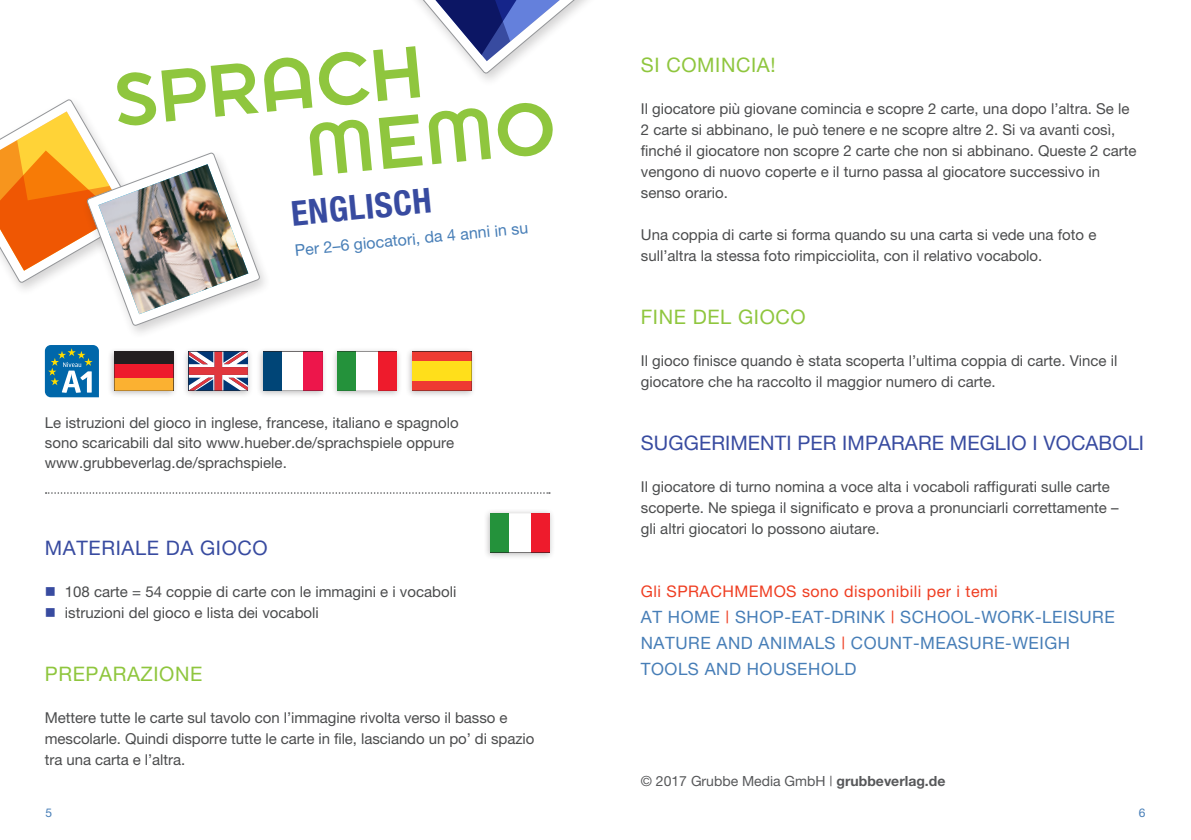
<style>
.page{position:relative;width:1191px;height:840px;background:#fff}
.page>*{position:absolute;margin:0;border:0;box-sizing:border-box;transform-origin:0 0}
.t1{font:81.4px/69.4px "Dessau Pro Drei";color:#8fc63e}
.t2{font:700 condensed 34.6px "Helvetica Neue";color:#384ba0}
.t3{font:20px "Helvetica Neue";letter-spacing:.005em;color:#384ba0}
.t4{font:20px "Helvetica Neue";letter-spacing:.03em;color:#8fc63e}
.t5{font:20px "Helvetica Neue";letter-spacing:.03em;color:#384ba0}
.t6{font:17px/26px "Helvetica Neue";letter-spacing:.03em;color:#477eb7}
.t7{font:16px "Helvetica Neue";letter-spacing:.03em;color:#ef3e22}
.t8{font:16px "Helvetica Neue";color:#477eb7}
.t9{font:15px/21px "Helvetica Neue";color:#4b4c4d}
.t10{font:14px "Helvetica Neue";color:#57585a}
.t11{font:12px "Helvetica Neue";color:#477eb7}
.s1{color:#384ba0}
.s2{color:#ef3e22}
.s3{font-weight:700}
</style>
<div class="page">
<svg style="left:0;top:99px;width:260px;height:227px"></svg>
<img style="left:98px;top:164px;width:150px;height:150px">
<div style="left:405px;top:346px;width:71px;height:52px;background:#231f20;opacity:.3"></div>
<div style="left:412px;top:351px;width:59px;height:10px;background:#ee3b32"></div>
<div style="left:412px;top:361px;width:59px;height:20px;background:#ffdf1b"></div>
<div style="left:412px;top:381px;width:59px;height:9px;background:#ee3b32"></div>
<div style="left:256px;top:346px;width:71px;height:52px;background:#231f20;opacity:.3"></div>
<div style="left:263px;top:351px;width:19px;height:39px;background:#004577"></div>
<div style="left:303px;top:351px;width:19px;height:39px;background:#ed164b"></div>
<div style="left:282px;top:351px;width:21px;height:39px;background:#fff"></div>
<div style="left:331px;top:346px;width:71px;height:52px;background:#231f20;opacity:.3"></div>
<svg style="left:338px;top:351px;width:59px;height:39px"></svg>
<div style="left:483px;top:508px;width:72px;height:52px;background:#231f20;opacity:.3"></div>
<svg style="left:490px;top:512px;width:59px;height:40px"></svg>
<svg style="left:45px;top:345px;width:54px;height:52px"></svg>
<div style="left:182px;top:346px;width:71px;height:52px;background:#231f20;opacity:.3"></div>
<svg style="left:191px;top:353px;width:55px;height:35px"></svg>
<div style="left:107px;top:346px;width:72px;height:52px;background:#231f20;opacity:.3"></div>
<div style="left:114px;top:351px;width:59px;height:13px;background:#231f20"></div>
<div style="left:114px;top:378px;width:59px;height:12px;background:#fbb131"></div>
<div style="left:114px;top:364px;width:59px;height:14px;background:#ee1b2c"></div>
<svg style="left:418px;top:0;width:169px;height:74px"></svg>
<svg style="left:46px;top:492px;width:504px;height:1px"></svg>
<h1 class="t1" style="left:294px;top:48px;width:253px;text-indent:-184px;rotate:-6deg">SPRACH<br>MEMO</h1>
<h2 class="t2" style="left:289px;top:193px;width:142px;rotate:-6deg">ENGLISCH</h2>
<p class="t8" style="left:294px;top:241px;width:236px;rotate:-6deg">Per 2–6 giocatori, da 4 anni in su</p>
<p class="t9" style="left:45px;top:412px;width:415px;line-height:20px">Le istruzioni del gioco in inglese, francese, italiano e spagnolo sono scaricabili dal sito www.hueber.de/sprachspiele oppure www.grubbeverlag.de/sprachspiele.</p>
<h3 class="t5" style="left:45px;top:535px;width:224px">MATERIALE DA GIOCO</h3>
<p class="t9" style="left:45px;top:580px;width:413px"><span class="s1">■</span> 108 carte = 54 coppie di carte con le immagini e i vocaboli</p>
<p class="t9" style="left:45px;top:601px;width:275px"><span class="s1">■</span> istruzioni del gioco e lista dei vocaboli</p>
<h3 class="t4" style="left:45px;top:661px;width:159px">PREPARAZIONE</h3>
<p class="t9" style="left:45px;top:706px;width:491px">Mettere tutte le carte sul tavolo con l’immagine rivolta verso il basso e mescolarle. Quindi disporre tutte le carte in file, lasciando un po’ di spazio tra una carta e l’altra.</p>
<h3 class="t4" style="left:641px;top:52px;width:136px">SI COMINCIA!</h3>
<p class="t9" style="left:641px;top:97px;width:497px">Il giocatore più giovane comincia e scopre 2 carte, una dopo l’altra. Se le 2 carte si abbinano, le può tenere e ne scopre altre 2. Si va avanti così, finché il giocatore non scopre 2 carte che non si abbinano. Queste 2 carte vengono di nuovo coperte e il turno passa al giocatore successivo in senso orario.</p>
<p class="t9" style="left:641px;top:223px;width:457px">Una coppia di carte si forma quando su una carta si vede una foto e sull’altra la stessa foto rimpicciolita, con il relativo vocabolo.</p>
<h3 class="t4" style="left:641px;top:304px;width:166px">FINE DEL GIOCO</h3>
<p class="t9" style="left:641px;top:349px;width:478px">Il gioco finisce quando è stata scoperta l’ultima coppia di carte. Vince il giocatore che ha raccolto il maggior numero di carte.</p>
<h3 class="t3" style="left:641px;top:430px;width:505px">SUGGERIMENTI PER IMPARARE MEGLIO I VOCABOLI</h3>
<p class="t9" style="left:641px;top:475px;width:479px">Il giocatore di turno nomina a voce alta i vocaboli raffigurati sulle carte scoperte. Ne spiega il significato e prova a pronunciarli correttamente – gli altri giocatori lo possono aiutare.</p>
<p class="t7" style="left:641px;top:581px;width:358px">Gli SPRACHMEMOS sono disponibili per i temi</p>
<p class="t6" style="left:641px;top:603px;width:475px">AT HOME <span class="s2">|</span> SHOP-EAT-DRINK <span class="s2">|</span> SCHOOL-WORK-LEISURE<br>NATURE AND ANIMALS <span class="s2">|</span> COUNT-MEASURE-WEIGH<br>TOOLS AND HOUSEHOLD</p>
<p class="t10" style="left:641px;top:772px;width:306px">© 2017 Grubbe Media GmbH | <span class="s3">grubbeverlag.de</span></p>
<p class="t11" style="left:45px;top:804px;width:8px">5</p>
<p class="t11" style="left:1139px;top:804px;width:8px">6</p>
</div>
